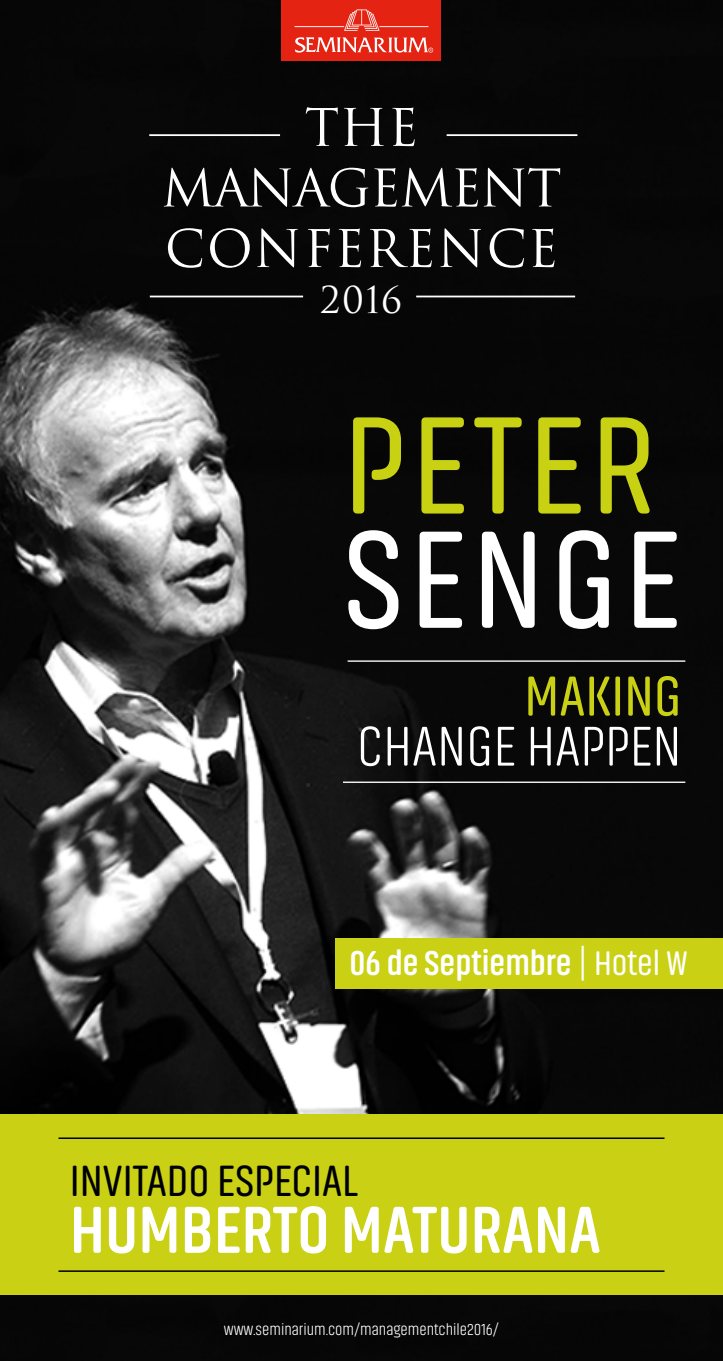
<style>
.page{position:relative;width:723px;height:1361px;background:#fff}
.page>*{position:absolute;margin:0;border:0;box-sizing:border-box;transform-origin:0 0}
.t1{font:142.65px "Akhand Soft";letter-spacing:.04em;color:#c9d113}
.t2{font:142.65px "Akhand Soft";letter-spacing:.04em;color:#fff}
.t3{font:700 67.5px "Akhand Soft";color:#fff}
.t4{font:300 58.05px "Akhand Soft";color:#fff}
.t5{font:58.05px "Akhand Soft";color:#cad114}
.t6{font:50.4px/60.4px "Trajan Pro 3";color:#fff;text-align:center}
.t7{font:45px "Akhand Soft";color:#000}
.t8{font:36.15px "Trajan Pro 3";color:#fff}
.t9{font:700 35.1px "Akhand Soft";color:#fff}
.t10{font:300 16.5px "Akhand Soft";color:#fff}
.s1{font-weight:400}
</style>
<div class="page">
<img style="left:0;top:0;width:723px;height:1361px">
<div style="left:0;top:1114px;width:723px;height:181px;background:#cad114"></div>
<div style="left:282px;top:0;width:159px;height:60px;background:#e42313"></div>
<hr style="left:294px;top:26px;width:50px;height:1px;background:#fff">
<hr style="left:379px;top:26px;width:49px;height:1px;background:#fff">
<svg style="left:344px;top:9px;width:36px;height:22px"></svg>
<svg style="left:295px;top:37px;width:138px;height:16px"></svg>
<hr style="left:447px;top:134px;width:130px;height:2px;background:#fff">
<hr style="left:150px;top:296px;width:153px;height:1px;background:#fff">
<hr style="left:416px;top:296px;width:159px;height:1px;background:#fff">
<hr style="left:149px;top:134px;width:131px;height:2px;background:#fff">
<div style="left:336px;top:938px;width:387px;height:50px;background:#cad114"></div>
<hr style="left:348px;top:660px;width:337px;height:2px;background:#fff">
<hr style="left:343px;top:781px;width:342px;height:2px;background:#fff">
<hr style="left:58px;top:1137px;width:606px;height:2px;background:#000">
<hr style="left:58px;top:1270px;width:606px;height:2px;background:#000">
<h3 class="t6" style="left:161px;top:100px;width:402px">THE<br>MANAGEMENT<br>CONFERENCE</h3>
<h3 class="t8" style="left:320px;top:275px;width:84px">2016</h3>
<h1 class="t1" style="left:343px;top:391px;width:316px">PETER</h1>
<h1 class="t2" style="left:343px;top:506px;width:339px">SENGE</h1>
<h3 class="t5" style="left:524px;top:666px;width:159px">MAKING</h3>
<h3 class="t4" style="left:357px;top:716px;width:326px">CHANGE HAPPEN</h3>
<h3 class="t9" style="left:349px;top:944px;width:339px">06 de Septiembre <span class="s1">| Hotel W</span></h3>
<h3 class="t7" style="left:70px;top:1157px;width:290px">INVITADO ESPECIAL</h3>
<h2 class="t3" style="left:70px;top:1194px;width:533px">HUMBERTO MATURANA</h2>
<p class="t10" style="left:224px;top:1321px;width:277px">www.seminarium.com/managementchile2016/</p>
</div>
